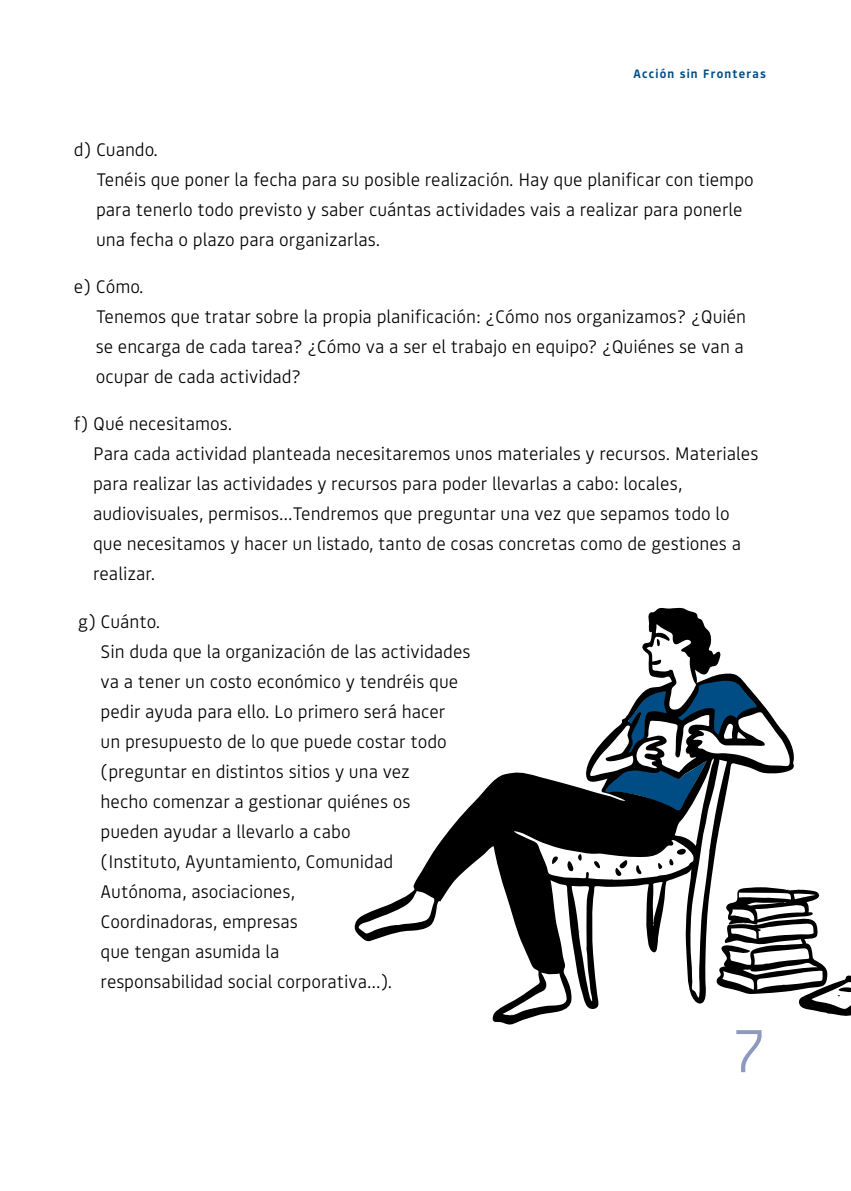
<style>
.page{position:relative;width:851px;height:1191px;background:#fff}
.page>*{position:absolute;margin:0;border:0;box-sizing:border-box;transform-origin:0 0}
.t1{font:300 60px "Bould";color:#8d9abe}
.t2{font:300 18px/30px "Bould";color:#000}
.t3{font:600 12px "Bould";letter-spacing:.1em;color:#004c84}
</style>
<div class="page">
<svg style="left:354px;top:607px;width:440px;height:417px"></svg>
<svg style="left:586px;top:927px;width:7px;height:7px"></svg>
<svg style="left:577px;top:925px;width:2px;height:7px"></svg>
<svg style="left:686px;top:939px;width:5px;height:10px"></svg>
<svg style="left:687px;top:965px;width:6px;height:6px"></svg>
<svg style="left:602px;top:670px;width:156px;height:142px"></svg>
<svg style="left:551px;top:855px;width:9px;height:9px"></svg>
<svg style="left:610px;top:855px;width:31px;height:25px"></svg>
<svg style="left:592px;top:860px;width:9px;height:8px"></svg>
<svg style="left:668px;top:848px;width:20px;height:18px"></svg>
<svg style="left:657px;top:860px;width:5px;height:9px"></svg>
<svg style="left:567px;top:854px;width:15px;height:17px"></svg>
<svg style="left:656px;top:638px;width:4px;height:9px"></svg>
<svg style="left:713px;top:887px;width:137px;height:129px"></svg>
<p class="t3" style="left:633px;top:65px;width:134px">Acción sin Fronteras</p>
<p class="t2" style="left:96px;top:134px;width:659px;text-indent:-22px">d) Cuando.<br>Tenéis que poner la fecha para su posible realización. Hay que planificar con tiempo para tenerlo todo previsto y saber cuántas actividades vais a realizar para ponerle una fecha o plazo para organizarlas.</p>
<p class="t2" style="left:96px;top:271px;width:651px;text-indent:-22px">e) Cómo.<br>Tenemos que tratar sobre la propia planificación: ¿Cómo nos organizamos? ¿Quién se encarga de cada tarea? ¿Cómo va a ser el trabajo en equipo? ¿Quiénes se van a ocupar de cada actividad?</p>
<p class="t2" style="left:93px;top:408px;width:666px;text-indent:-19px">f) Qué necesitamos.<br>Para cada actividad planteada necesitaremos unos materiales y recursos. Materiales para realizar las actividades y recursos para poder llevarlas a cabo: locales, audiovisuales, permisos…Tendremos que preguntar una vez que sepamos todo lo que necesitamos y hacer un listado, tanto de cosas concretas como de gestiones a realizar.</p>
<p class="t2" style="left:101px;top:606px;width:371px;text-indent:-23px">g) Cuánto.<br>Sin duda que la organización de las actividades va a tener un costo económico y tendréis que pedir ayuda para ello. Lo primero será hacer<br>un presupuesto de lo que puede costar todo (preguntar en distintos sitios y una vez<br>hecho comenzar a gestionar quiénes os pueden ayudar a llevarlo a cabo<br>(Instituto, Ayuntamiento, Comunidad Autónoma, asociaciones,<br>Coordinadoras, empresas<br>que tengan asumida la<br>responsabilidad social corporativa…).</p>
<h1 class="t1" style="left:732px;top:1010px;width:35px">7</h1>
</div>
